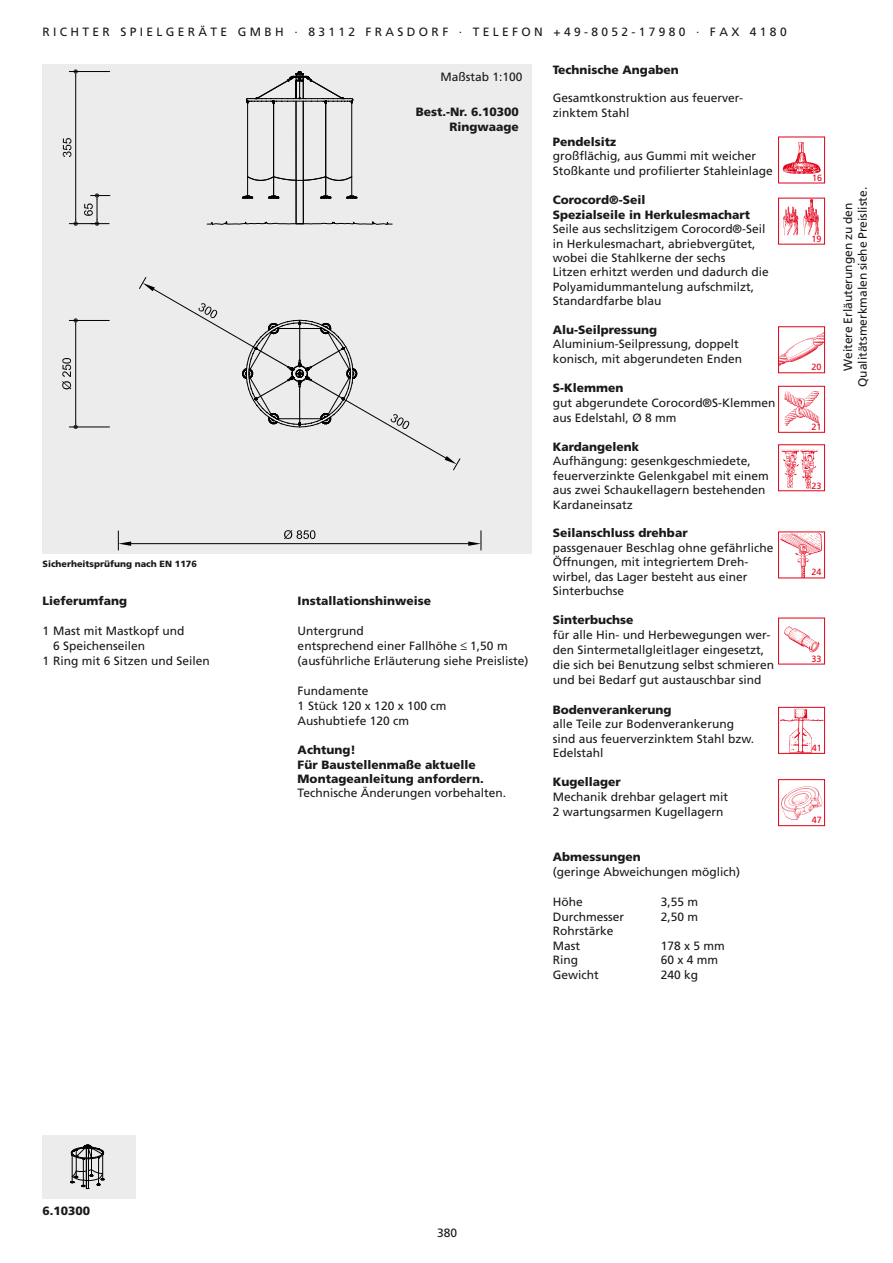
<style>
.page{position:relative;width:893px;height:1263px;background:#fff}
.page>*{position:absolute;margin:0;border:0;box-sizing:border-box;transform-origin:0 0}
.t1{font:12px/14.4px "Frutiger LT";color:#1a1a18}
.t2{font:900 12px/14.4px "Frutiger LT";color:#1a1a18}
.t3{font:900 9px "Frutiger LT";color:#1a1a18}
.t4{font:9px "Frutiger LT";color:#e30018}
.s1{font-family:"Script MT Bold"}
</style>
<div class="page">
<div style="left:778px;top:137px;width:47px;height:46px;border:1px solid #e30018"></div>
<img style="left:782px;top:142px;width:39px;height:32px">
<div style="left:778px;top:198px;width:47px;height:46px;border:1px solid #e30018"></div>
<img style="left:780px;top:199px;width:42px;height:37px">
<div style="left:778px;top:326px;width:47px;height:47px;border:1px solid #e30018"></div>
<img style="left:779px;top:331px;width:45px;height:35px">
<div style="left:778px;top:386px;width:47px;height:47px;border:1px solid #e30018"></div>
<img style="left:784px;top:391px;width:36px;height:35px">
<div style="left:778px;top:444px;width:47px;height:47px;border:1px solid #e30018"></div>
<img style="left:781px;top:449px;width:36px;height:40px">
<div style="left:778px;top:531px;width:47px;height:47px;border:1px solid #e30018"></div>
<img style="left:779px;top:532px;width:43px;height:46px">
<div style="left:778px;top:618px;width:47px;height:46px;border:1px solid #e30018"></div>
<img style="left:784px;top:626px;width:36px;height:27px">
<div style="left:778px;top:707px;width:47px;height:47px;border:1px solid #e30018"></div>
<img style="left:780px;top:708px;width:44px;height:45px">
<div style="left:778px;top:779px;width:47px;height:47px;border:1px solid #e30018"></div>
<img style="left:781px;top:786px;width:42px;height:35px">
<div style="left:43px;top:1135px;width:93px;height:64px;background:#ececed"></div>
<svg style="left:70px;top:1144px;width:34px;height:45px"></svg>
<div style="left:43px;top:64px;width:489px;height:489px;background:#ececed"></div>
<hr style="left:131px;top:543px;width:337px;height:1px;background:#000">
<svg style="left:118px;top:531px;width:13px;height:19px"></svg>
<svg style="left:468px;top:531px;width:14px;height:19px"></svg>
<svg style="left:284px;top:530px;width:31px;height:9px"></svg>
<hr style="left:69px;top:320px;width:40px;height:1px;background:#000">
<hr style="left:69px;top:427px;width:40px;height:1px;background:#000">
<hr style="left:75px;top:325px;width:1px;height:98px;background:#000">
<svg style="left:74px;top:318px;width:4px;height:7px"></svg>
<svg style="left:74px;top:423px;width:4px;height:6px"></svg>
<svg style="left:62px;top:358px;width:9px;height:31px"></svg>
<hr style="left:69px;top:71px;width:41px;height:1px;background:#000">
<hr style="left:75px;top:76px;width:1px;height:143px;background:#000">
<svg style="left:74px;top:69px;width:4px;height:7px"></svg>
<svg style="left:63px;top:138px;width:8px;height:19px"></svg>
<svg style="left:69px;top:193px;width:41px;height:33px"></svg>
<svg style="left:206px;top:71px;width:187px;height:154px"></svg>
<svg style="left:139px;top:277px;width:322px;height:194px"></svg>
<p class="t1" style="left:43px;top:25px;width:746px">R I C H T E R S P I E L G E R Ä T E G M B H · 8 3 1 1 2 F R A S D O R F · T E L E F O N + 4 9 - 8 0 5 2 - 1 7 9 8 0 · F A X 4 1 8 0</p>
<p class="t3" style="left:43px;top:558px;width:156px">Sicherheitsprüfung nach EN 1176</p>
<p class="t2" style="left:43px;top:593px;width:86px">Lieferumfang</p>
<p class="t1" style="left:43px;top:623px;width:143px">1 Mast mit Mastkopf und</p>
<p class="t1" style="left:53px;top:638px;width:94px">6 Speichenseilen</p>
<p class="t1" style="left:43px;top:653px;width:169px">1 Ring mit 6 Sitzen und Seilen</p>
<p class="t1" style="left:441px;top:70px;width:84px">Maßstab 1:100</p>
<p class="t2" style="left:416px;top:104px;width:104px;line-height:15px;text-align:right">Best.-Nr. 6.10300<br>Ringwaage</p>
<p class="t2" style="left:298px;top:593px;width:135px">Installationshinweise</p>
<p class="t1" style="left:298px;top:623px;width:232px;line-height:15px">Untergrund<br>entsprechend einer Fallhöhe <span class="s1">≤</span> 1,50 m (ausführliche Erläuterung siehe Preisliste)</p>
<p class="t1" style="left:298px;top:683px;width:150px;line-height:15px">Fundamente<br>1 Stück 120 x 120 x 100 cm<br>Aushubtiefe 120 cm</p>
<p class="t2" style="left:298px;top:743px;width:188px">Achtung!<br>Für Baustellenmaße aktuelle<br>Montageanleitung anfordern.</p>
<p class="t1" style="left:298px;top:786px;width:210px">Technische Änderungen vorbehalten.</p>
<p class="t2" style="left:553px;top:62px;width:127px">Technische Angaben</p>
<p class="t1" style="left:553px;top:91px;width:192px">Gesamtkonstruktion aus feuerver&shy;zinktem Stahl</p>
<p class="t2" style="left:553px;top:134px;width:65px">Pendelsitz</p>
<p class="t1" style="left:553px;top:148px;width:222px;line-height:15px">großflächig, aus Gummi mit weicher<br>Stoßkante und profilierter Stahleinlage</p>
<p class="t2" style="left:553px;top:193px;width:199px">Corocord®-Seil<br>Spezialseile in Herkulesmachart</p>
<p class="t1" style="left:553px;top:222px;width:218px">Seile aus sechslitzigem Corocord®-Seil in Herkulesmachart, abriebvergütet, wobei die Stahlkerne der sechs<br>Litzen erhitzt werden und dadurch die Polyamidummantelung aufschmilzt, Standardfarbe blau</p>
<p class="t2" style="left:553px;top:322px;width:106px">Alu-Seilpressung</p>
<p class="t1" style="left:553px;top:337px;width:191px;line-height:15px">Aluminium-Seilpressung, doppelt konisch, mit abgerundeten Enden</p>
<p class="t2" style="left:553px;top:381px;width:72px">S-Klemmen</p>
<p class="t1" style="left:553px;top:395px;width:224px;line-height:15px">gut abgerundete Corocord®S-Klemmen aus Edelstahl, Ø 8 mm</p>
<p class="t2" style="left:553px;top:439px;width:88px">Kardangelenk</p>
<p class="t1" style="left:553px;top:454px;width:218px">Aufhängung: gesenkgeschmiedete, feuerverzinkte Gelenkgabel mit einem aus zwei Schaukellagern bestehenden<br>Kardaneinsatz</p>
<p class="t2" style="left:553px;top:526px;width:136px">Seilanschluss drehbar</p>
<p class="t1" style="left:553px;top:540px;width:222px">passgenauer Beschlag ohne gefährliche<br>Öffnungen, mit integriertem Dreh&shy;wirbel, das Lager besteht aus einer<br>Sinterbuchse</p>
<p class="t2" style="left:553px;top:613px;width:82px">Sinterbuchse</p>
<p class="t1" style="left:553px;top:628px;width:223px;line-height:15px">für alle Hin- und Herbewegungen wer&shy;den Sintermetallgleitlager eingesetzt, die sich bei Benutzung selbst schmieren und bei Bedarf gut austauschbar sind</p>
<p class="t2" style="left:553px;top:702px;width:120px">Bodenverankerung</p>
<p class="t1" style="left:553px;top:717px;width:203px">alle Teile zur Bodenverankerung sind aus feuerverzinktem Stahl bzw.<br>Edelstahl</p>
<p class="t2" style="left:553px;top:775px;width:70px">Kugellager</p>
<p class="t1" style="left:553px;top:789px;width:177px;line-height:15px">Mechanik drehbar gelagert mit<br>2 wartungsarmen Kugellagern</p>
<p class="t2" style="left:553px;top:849px;width:90px">Abmessungen</p>
<p class="t1" style="left:553px;top:864px;width:189px">(geringe Abweichungen möglich)</p>
<p class="t1" style="left:553px;top:894px;width:31px">Höhe</p>
<p class="t1" style="left:661px;top:894px;width:39px">3,55 m</p>
<p class="t1" style="left:553px;top:909px;width:73px">Durchmesser</p>
<p class="t1" style="left:661px;top:909px;width:39px">2,50 m</p>
<p class="t1" style="left:553px;top:924px;width:62px">Rohrstärke<br>Mast</p>
<p class="t1" style="left:661px;top:938px;width:66px">178 x 5 mm</p>
<p class="t1" style="left:553px;top:953px;width:27px">Ring</p>
<p class="t1" style="left:661px;top:953px;width:59px">60 x 4 mm</p>
<p class="t1" style="left:553px;top:968px;width:47px">Gewicht</p>
<p class="t1" style="left:661px;top:968px;width:39px">240 kg</p>
<p class="t4" style="left:812px;top:172px;width:12px">16</p>
<p class="t4" style="left:811px;top:233px;width:12px">19</p>
<p class="t4" style="left:812px;top:362px;width:12px">20</p>
<p class="t4" style="left:811px;top:421px;width:12px">21</p>
<p class="t4" style="left:812px;top:480px;width:12px">23</p>
<p class="t1" style="left:841px;top:387px;width:202px;text-align:center;rotate:-90deg">Weitere Erläuterungen zu den<br>Qualitätsmerkmalen siehe Preisliste.</p>
<p class="t4" style="left:811px;top:567px;width:12px">24</p>
<p class="t4" style="left:811px;top:653px;width:12px">33</p>
<p class="t4" style="left:812px;top:742px;width:12px">41</p>
<p class="t4" style="left:812px;top:815px;width:12px">47</p>
<p class="t2" style="left:43px;top:1203px;width:49px">6.10300</p>
<p class="t1" style="left:437px;top:1226px;width:22px">380</p>
</div>
